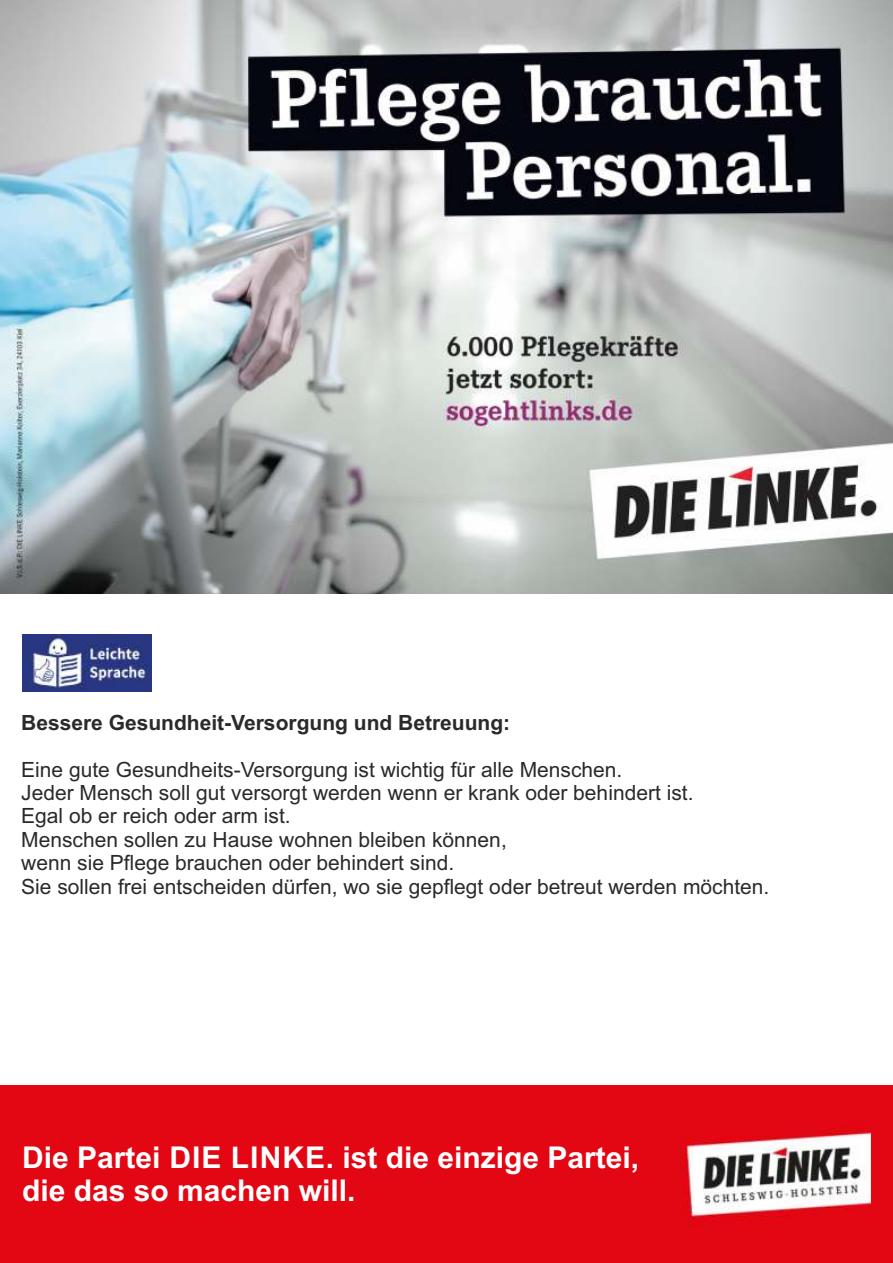
<style>
.page{position:relative;width:893px;height:1263px;background:#fff}
.page>*{position:absolute;margin:0;border:0;box-sizing:border-box;transform-origin:0 0}
.t1{font:700 30px/33.5px "Arial";color:#fff}
.t2{font:21px/23.4px "Arial";color:#2b2a29}
.t3{font:700 21px "Arial";color:#2b2a29}
</style>
<div class="page">
<img style="left:0;top:0;width:893px;height:594px">
<img style="left:22px;top:634px;width:130px;height:57px">
<div style="left:0;top:1086px;width:893px;height:177px;background:#e30613"></div>
<img style="left:679px;top:1128px;width:192px;height:100px">
<p class="t3" style="left:21px;top:714px;width:490px">Bessere Gesundheit-Versorgung und Betreuung:</p>
<p class="t2" style="left:21px;top:759px;width:750px">Eine gute Gesundheits-Versorgung ist wichtig für alle Menschen.<br>Jeder Mensch soll gut versorgt werden wenn er krank oder behindert ist.<br>Egal ob er reich oder arm ist.<br>Menschen sollen zu Hause wohnen bleiben können,<br>wenn sie Pflege brauchen oder behindert sind.<br>Sie sollen frei entscheiden dürfen, wo sie gepflegt oder betreut werden möchten.</p>
<h1 class="t1" style="left:22px;top:1143px;width:618px">Die Partei DIE LINKE. ist die einzige Partei, die das so machen will.</h1>
</div>
